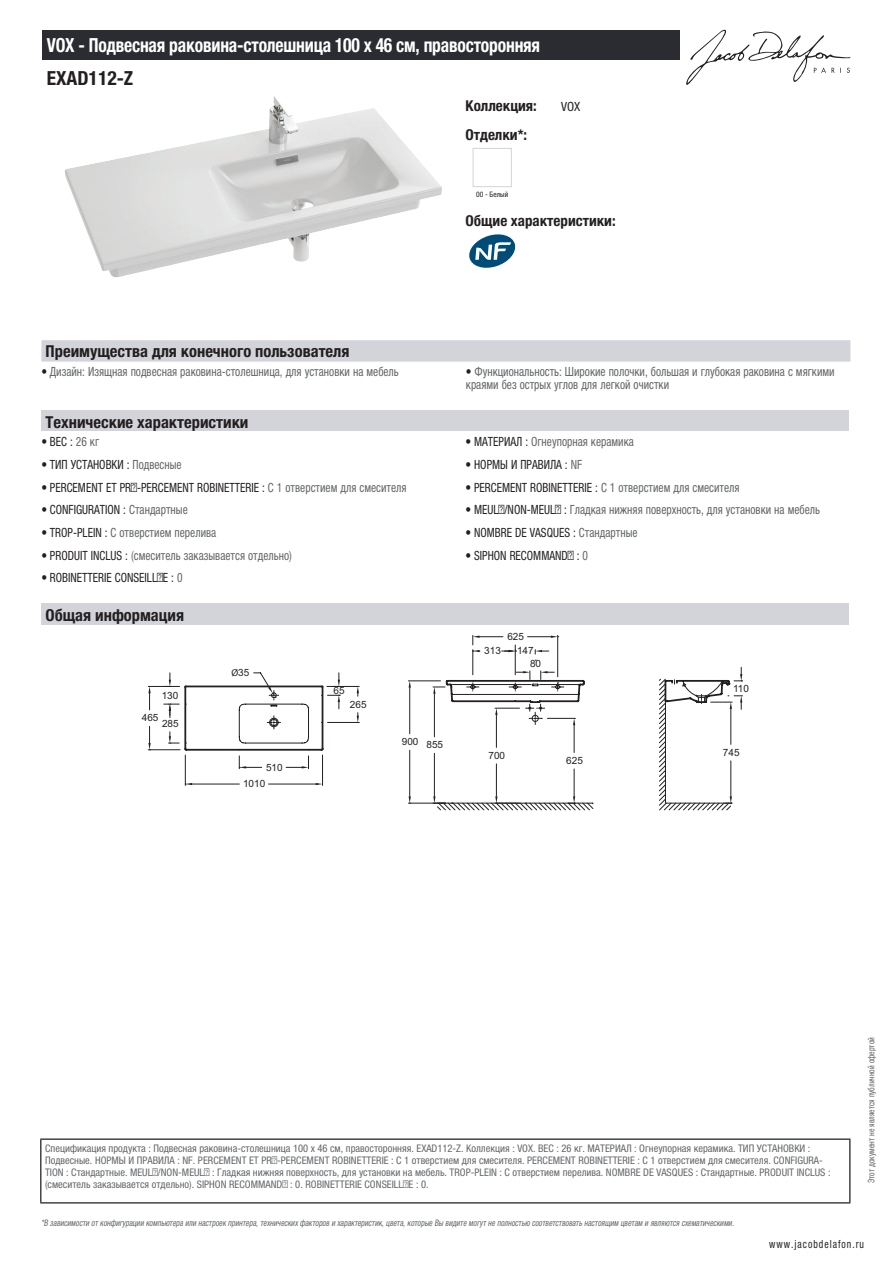
<style>
.page{position:relative;width:893px;height:1263px;background:#fff}
.page>*{position:absolute;margin:0;border:0;box-sizing:border-box;transform-origin:0 0}
.t1{font:700 condensed 19.5px "Helvetica Neue LTCYR";letter-spacing:-.01em;color:#fff;scale:.9 1}
.t2{font:700 condensed 19.5px "Helvetica Neue LTCYR";color:#231f20}
.t3{font:700 condensed 16.5px "Helvetica Neue LTCYR";color:#231f20}
.t4{font:700 condensed 15px "Helvetica Neue LTCYR";color:#231f20}
.t5{font:condensed 12.75px/13.5px "Helvetica Neue LTCYR";color:#626568;scale:.9 1}
.t6{font:condensed 12.75px "Helvetica Neue LTCYR";color:#231f20;scale:.9 1}
.t7{font:condensed 12.75px "Helvetica Neue LTCYR";color:#231f20}
.t8{font:condensed 11.25px "Helvetica Neue LTCYR";letter-spacing:.1em;color:#231f20;scale:.87 1}
.t9{font:condensed 10.5px/12px "Helvetica Neue LTCYR";color:#626568}
.t10{font:10.05px "Arial";color:#231f20}
.t11{font:italic condensed 9px "Helvetica Neue LTCYR";color:#626568;scale:.87 1}
.t12{font:condensed 9px "Helvetica Neue LTCYR";color:#626568;scale:.87 1}
.t13{font:condensed 7.5px "Helvetica Neue LTCYR";color:#231f20}
.s1{color:#231f20}
.s2{color:#626568}
.s3{font-family:"Myriad Pro"}
</style>
<div class="page">
<svg style="left:686px;top:30px;width:164px;height:55px"></svg>
<img style="left:65px;top:96px;width:377px;height:181px">
<div style="left:473px;top:148px;width:39px;height:39px;border:1px solid #d3d4da"></div>
<svg style="left:469px;top:234px;width:46px;height:34px"></svg>
<div style="left:41px;top:340px;width:809px;height:22px;background:#d3d4da"></div>
<div style="left:41px;top:411px;width:808px;height:21px;background:#d3d4da"></div>
<div style="left:41px;top:604px;width:808px;height:21px;background:#d3d4da"></div>
<hr style="left:148px;top:686px;width:32px;height:1px;background:#231f20">
<hr style="left:148px;top:749px;width:32px;height:1px;background:#231f20">
<svg style="left:148px;top:686px;width:3px;height:24px"></svg>
<svg style="left:148px;top:726px;width:3px;height:24px"></svg>
<svg style="left:164px;top:635px;width:579px;height:175px"></svg>
<div style="left:43px;top:30px;width:637px;height:30px;background:#2a2c32"></div>
<hr style="left:40px;top:1138px;width:810px;height:2px;background:#040503">
<hr style="left:40px;top:1140px;width:1px;height:62px;background:#040503">
<hr style="left:849px;top:1140px;width:1px;height:62px;background:#040503">
<hr style="left:40px;top:1202px;width:810px;height:1px;background:#040503">
<h1 class="t1" style="left:47px;top:34px;width:550px">VOX - Подвесная раковина-столешница 100 х 46 см, правосторонняя</h1>
<h1 class="t2" style="left:47px;top:67px;width:88px">EXAD112-Z</h1>
<h3 class="t4" style="left:466px;top:97px;width:73px">Коллекция:</h3>
<p class="t7" style="left:561px;top:99px;width:21px">VOX</p>
<h3 class="t4" style="left:466px;top:126px;width:63px">Отделки*:</h3>
<p class="t13" style="left:476px;top:190px;width:34px">00 - Белый</p>
<h3 class="t4" style="left:466px;top:212px;width:152px">Общие характеристики:</h3>
<h2 class="t3" style="left:46px;top:342px;width:305px">Преимущества для конечного пользователя</h2>
<p class="t5" style="left:41px;top:365px;width:399px"><span class="s1">•</span> Дизайн: Изящная подвесная раковина-столешница, для установки на мебель</p>
<p class="t5" style="left:466px;top:365px;width:411px"><span class="s1">•</span> Функциональность: Широкие полочки, большая и глубокая раковина с мягкими краями без острых углов для легкой очистки</p>
<h2 class="t3" style="left:46px;top:413px;width:204px">Технические характеристики</h2>
<p class="t6" style="left:41px;top:434px;width:66px">• ВЕС : <span class="s2">26 кг</span></p>
<p class="t5" style="left:466px;top:435px;width:189px"><span class="s1">• МАТЕРИАЛ :</span> Огнеупорная керамика</p>
<p class="t6" style="left:41px;top:457px;width:157px">• ТИП УСТАНОВКИ : <span class="s2">Подвесные</span></p>
<p class="t6" style="left:466px;top:457px;width:131px">• НОРМЫ И ПРАВИЛА : <span class="s2">NF</span></p>
<p class="t6" style="left:41px;top:480px;width:407px">• PERCEMENT ET PRÉ-PERCEMENT ROBINETTERIE : <span class="s2">С 1 отверстием для смесителя</span></p>
<p class="t5" style="left:466px;top:480px;width:306px"><span class="s1">• PERCEMENT ROBINETTERIE :</span> С 1 отверстием для смесителя</p>
<p class="t6" style="left:41px;top:503px;width:164px">• CONFIGURATION : <span class="s2">Стандартные</span></p>
<p class="t5" style="left:466px;top:503px;width:395px"><span class="s1">• MEULÉ/NON-MEULÉ :</span> Гладкая нижняя поверхность, для установки на мебель</p>
<p class="t5" style="left:41px;top:526px;width:196px"><span class="s1">• TROP-PLEIN :</span> С отверстием перелива</p>
<p class="t6" style="left:466px;top:525px;width:193px">• NOMBRE DE VASQUES : <span class="s2">Стандартные</span></p>
<p class="t5" style="left:41px;top:548px;width:280px"><span class="s1">• PRODUIT INCLUS :</span> (смеситель заказывается отдельно)</p>
<p class="t6" style="left:466px;top:548px;width:138px">• SIPHON RECOMMANDÉ : <span class="s2">0</span></p>
<p class="t6" style="left:41px;top:571px;width:158px">• ROBINETTERIE CONSEILLÉE : <span class="s2">0</span></p>
<h2 class="t3" style="left:46px;top:606px;width:140px">Общая информация</h2>
<p class="t10" style="left:507px;top:630px;width:18px">625</p>
<p class="t10" style="left:484px;top:644px;width:18px">313</p>
<p class="t10" style="left:517px;top:644px;width:18px">147</p>
<p class="t10" style="left:162px;top:688px;width:18px">130</p>
<p class="t10" style="left:142px;top:711px;width:18px">465</p>
<p class="t10" style="left:162px;top:717px;width:18px">285</p>
<p class="t10" style="left:231px;top:666px;width:19px"><span class="s3">Ø</span>35</p>
<p class="t10" style="left:266px;top:761px;width:18px">510</p>
<p class="t10" style="left:243px;top:777px;width:24px">1010</p>
<p class="t10" style="left:334px;top:684px;width:13px">65</p>
<p class="t10" style="left:350px;top:698px;width:18px">265</p>
<p class="t10" style="left:402px;top:737px;width:43px">900 855</p>
<p class="t10" style="left:530px;top:657px;width:13px">80</p>
<p class="t10" style="left:488px;top:749px;width:18px">700</p>
<p class="t10" style="left:566px;top:754px;width:18px">625</p>
<p class="t10" style="left:733px;top:681px;width:17px">110</p>
<p class="t10" style="left:723px;top:746px;width:18px">745</p>
<p class="t9" style="left:45px;top:1142px;width:787px">Спецификация продукта : Подвесная раковина-столешница 100 х 46 см, правосторонняя. EXAD112-Z. Коллекция : VOX. ВЕС : 26 кг. МАТЕРИАЛ : Огнеупорная керамика. ТИП УСТАНОВКИ :<br>Подвесные. НОРМЫ И ПРАВИЛА : NF. PERCEMENT ET PRÉ-PERCEMENT ROBINETTERIE : С 1 отверстием для смесителя. PERCEMENT ROBINETTERIE : С 1 отверстием для смесителя. CONFIGURA-TION : Стандартные. MEULÉ/NON-MEULÉ : Гладкая нижняя поверхность, для установки на мебель. TROP-PLEIN : С отверстием перелива. NOMBRE DE VASQUES : Стандартные. PRODUIT INCLUS : (смеситель заказывается отдельно). SIPHON RECOMMANDÉ : 0. ROBINETTERIE CONSEILLÉE : 0.</p>
<p class="t11" style="left:41px;top:1218px;width:800px">*В зависимости отконфигурации компьютера или настроек принтера,техническихфакторов и характеристик,цвета,которые Вы видите могутне полностью соответствоватьнастоящим цветам и являются схематическими.</p>
<p class="t12" style="left:866px;top:1183px;width:169px;rotate:-90deg">Этот документ не является публичной офертой</p>
<p class="t8" style="left:769px;top:1237px;width:110px">www.jacobdelafon.ru</p>
</div>
